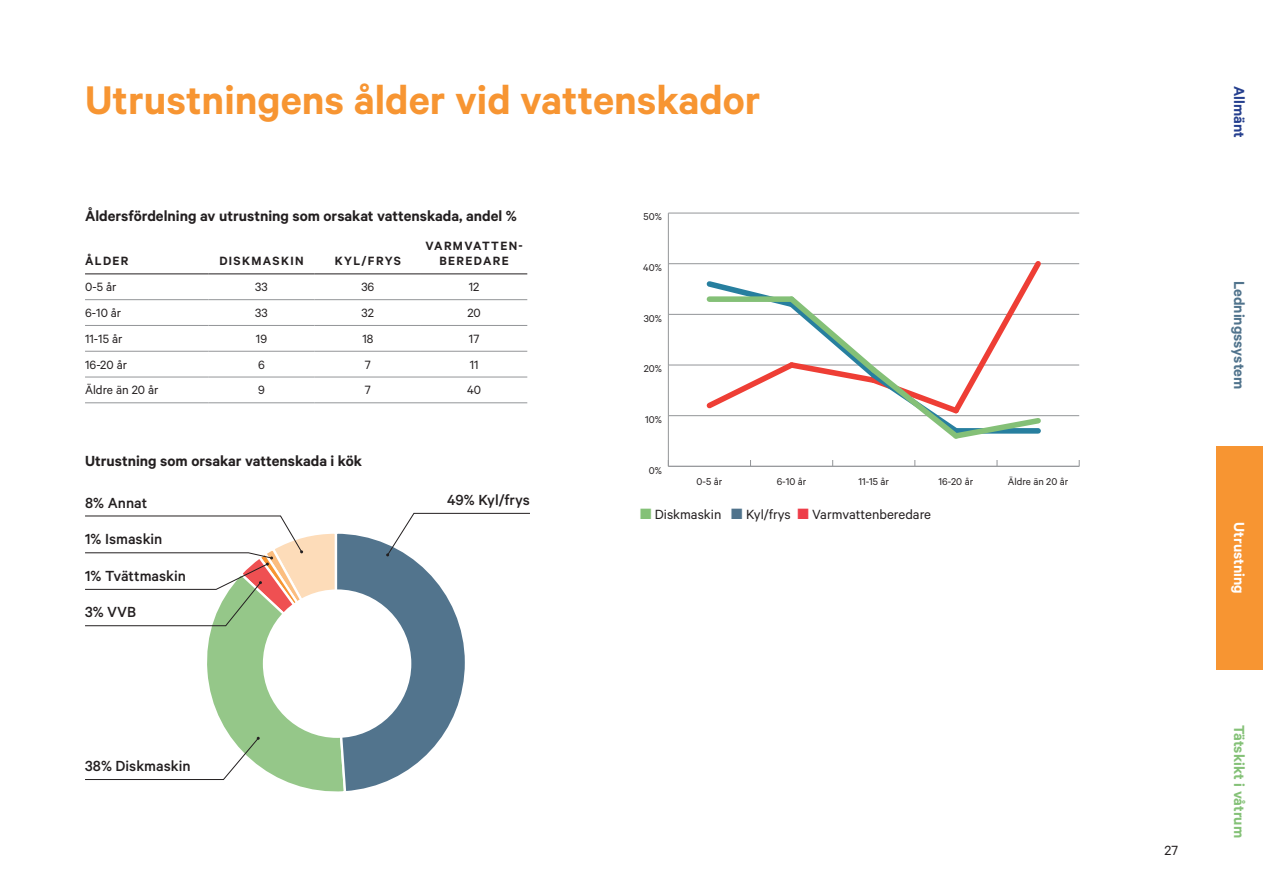
<style>
.page{position:relative;width:1263px;height:893px;background:#fff}
.page>*{position:absolute;margin:0;border:0;box-sizing:border-box;transform-origin:0 0}
.Rubrik_2{font:600 45px "Calibre";color:#f79532}
.Rubrik_4{font:600 16.5px "Calibre";color:#231f20}
.Cirkeldiagram_procen{font:500 16.5px "Calibre";color:#231f20}
.t1{font:600 16.5px "Calibre";color:#84c177}
.t2{font:600 16.5px "Calibre";color:#50738c}
.t3{font:600 16.5px "Calibre";color:#fff}
.t4{font:600 16.5px "Calibre";color:#253f8e}
.Bröd{font:15px "Calibre";color:#231f20}
.Tabell_bröd{font:13.5px "Calibre";color:#231f20}
.Tabell_rubrik{font:600 13.5px/15px "Calibre";letter-spacing:.1em;color:#231f20;text-align:center}
.t5{font:11.1px "Calibre";color:#231f20}
.s1{color:#84c177}
.s2{color:#50738c}
.s3{color:#ee3d49}
</style>
<div class="page">
<hr style="left:85px;top:299px;width:123px;height:1px;background:#939598">
<hr style="left:208px;top:299px;width:107px;height:1px;background:#939598">
<hr style="left:315px;top:299px;width:106px;height:1px;background:#939598">
<hr style="left:421px;top:299px;width:106px;height:1px;background:#939598">
<hr style="left:85px;top:325px;width:123px;height:1px;background:#939598">
<hr style="left:208px;top:325px;width:107px;height:1px;background:#939598">
<hr style="left:315px;top:325px;width:106px;height:1px;background:#939598">
<hr style="left:421px;top:325px;width:106px;height:1px;background:#939598">
<hr style="left:85px;top:351px;width:123px;height:1px;background:#939598">
<hr style="left:208px;top:351px;width:107px;height:1px;background:#939598">
<hr style="left:315px;top:351px;width:106px;height:1px;background:#939598">
<hr style="left:421px;top:351px;width:106px;height:1px;background:#939598">
<hr style="left:85px;top:377px;width:123px;height:1px;background:#939598">
<hr style="left:208px;top:377px;width:107px;height:1px;background:#939598">
<hr style="left:421px;top:377px;width:106px;height:1px;background:#939598">
<hr style="left:85px;top:403px;width:123px;height:1px;background:#939598">
<hr style="left:208px;top:403px;width:107px;height:1px;background:#939598">
<hr style="left:421px;top:403px;width:106px;height:1px;background:#939598">
<hr style="left:85px;top:274px;width:123px;height:1px;background:#231f20">
<hr style="left:208px;top:274px;width:107px;height:1px;background:#231f20">
<hr style="left:315px;top:274px;width:106px;height:1px;background:#231f20">
<hr style="left:421px;top:274px;width:106px;height:1px;background:#231f20">
<hr style="left:315px;top:377px;width:106px;height:1px;background:#939598">
<hr style="left:315px;top:403px;width:106px;height:1px;background:#939598">
<hr style="left:668px;top:213px;width:1px;height:253px;background:#939598">
<hr style="left:668px;top:466px;width:411px;height:1px;background:#939598">
<hr style="left:668px;top:415px;width:411px;height:1px;background:#939598">
<hr style="left:668px;top:365px;width:411px;height:1px;background:#939598">
<hr style="left:668px;top:314px;width:411px;height:1px;background:#939598">
<hr style="left:668px;top:263px;width:411px;height:1px;background:#939598">
<hr style="left:668px;top:213px;width:411px;height:1px;background:#939598">
<svg style="left:702px;top:261px;width:344px;height:178px"></svg>
<svg style="left:85px;top:513px;width:445px;height:279px"></svg>
<div style="left:1216px;top:446px;width:47px;height:224px;background:#f79532"></div>
<p class="Rubrik_2" style="left:85px;top:74px;width:677px">Utrustningens ålder vid vattenskador</p>
<p class="Rubrik_4" style="left:85px;top:206px;width:433px">Åldersfördelning av utrustning som orsakat vattenskada, andel %</p>
<p class="Tabell_rubrik" style="left:85px;top:253px;width:45px">ÅLDER</p>
<p class="Tabell_rubrik" style="left:219px;top:253px;width:86px">DISKMASKIN</p>
<p class="Tabell_rubrik" style="left:335px;top:253px;width:68px">KYL/FRYS</p>
<p class="Tabell_rubrik" style="left:425px;top:238px;width:99px">VARMVATTEN-<br>BEREDARE</p>
<p class="Tabell_bröd" style="left:85px;top:279px;width:33px">0-5 år</p>
<p class="Tabell_bröd" style="left:255px;top:279px;width:14px">33</p>
<p class="Tabell_bröd" style="left:361px;top:279px;width:14px">36</p>
<p class="Tabell_bröd" style="left:469px;top:279px;width:12px">12</p>
<p class="Tabell_bröd" style="left:85px;top:305px;width:38px">6-10 år</p>
<p class="Tabell_bröd" style="left:255px;top:305px;width:14px">33</p>
<p class="Tabell_bröd" style="left:362px;top:305px;width:14px">32</p>
<p class="Tabell_bröd" style="left:467px;top:305px;width:15px">20</p>
<p class="Tabell_bröd" style="left:85px;top:331px;width:39px">11-15 år</p>
<p class="Tabell_bröd" style="left:256px;top:331px;width:13px">19</p>
<p class="Tabell_bröd" style="left:362px;top:331px;width:13px">18</p>
<p class="Tabell_bröd" style="left:469px;top:331px;width:12px">17</p>
<p class="Tabell_bröd" style="left:85px;top:356px;width:44px">16-20 år</p>
<p class="Tabell_bröd" style="left:258px;top:356px;width:8px">6</p>
<p class="Tabell_bröd" style="left:365px;top:356px;width:7px">7</p>
<p class="Tabell_bröd" style="left:470px;top:356px;width:10px">11</p>
<p class="Tabell_bröd" style="left:85px;top:382px;width:75px">Äldre än 20 år</p>
<p class="Tabell_bröd" style="left:258px;top:382px;width:8px">9</p>
<p class="Tabell_bröd" style="left:365px;top:382px;width:7px">7</p>
<p class="Tabell_bröd" style="left:467px;top:382px;width:16px">40</p>
<p class="Rubrik_4" style="left:85px;top:451px;width:279px">Utrustning som orsakar vattenskada i kök</p>
<p class="Cirkeldiagram_procen" style="left:85px;top:493px;width:64px">8% Annat</p>
<p class="Cirkeldiagram_procen" style="left:85px;top:529px;width:79px">1% Ismaskin</p>
<p class="Cirkeldiagram_procen" style="left:85px;top:566px;width:102px">1% Tvättmaskin</p>
<p class="Cirkeldiagram_procen" style="left:85px;top:602px;width:53px">3% VVB</p>
<p class="Cirkeldiagram_procen" style="left:85px;top:756px;width:107px">38% Diskmaskin</p>
<p class="Cirkeldiagram_procen" style="left:447px;top:490px;width:84px">49% Kyl/frys</p>
<p class="t5" style="left:644px;top:210px;width:20px">50%</p>
<p class="t5" style="left:643px;top:261px;width:20px">40%</p>
<p class="t5" style="left:644px;top:312px;width:20px">30%</p>
<p class="t5" style="left:644px;top:362px;width:20px">20%</p>
<p class="t5" style="left:645px;top:413px;width:18px">10%</p>
<p class="t5" style="left:649px;top:464px;width:15px">0%</p>
<p class="t5" style="left:696px;top:475px;width:27px">0-5 år</p>
<p class="t5" style="left:777px;top:475px;width:31px">6-10 år</p>
<p class="t5" style="left:858px;top:475px;width:32px">11-15 år</p>
<p class="t5" style="left:939px;top:475px;width:36px">16-20 år</p>
<p class="t5" style="left:1008px;top:475px;width:62px">Äldre än 20 år</p>
<p class="Bröd" style="left:640px;top:505px;width:293px"><span class="s1">■</span> Diskmaskin <span class="s2">■</span> Kyl/frys <span class="s3">■</span> Varmvattenberedare</p>
<p class="t4" style="left:1249px;top:86px;width:53px;rotate:90deg">Allmänt</p>
<p class="t2" style="left:1249px;top:281px;width:110px;rotate:90deg">Ledningssystem</p>
<p class="Bröd" style="left:1164px;top:842px;width:15px">27</p>
<p class="t3" style="left:1249px;top:522px;width:73px;rotate:90deg">Utrustning</p>
<p class="t1" style="left:1249px;top:725px;width:114px;rotate:90deg">Tätskikt i våtrum</p>
</div>
